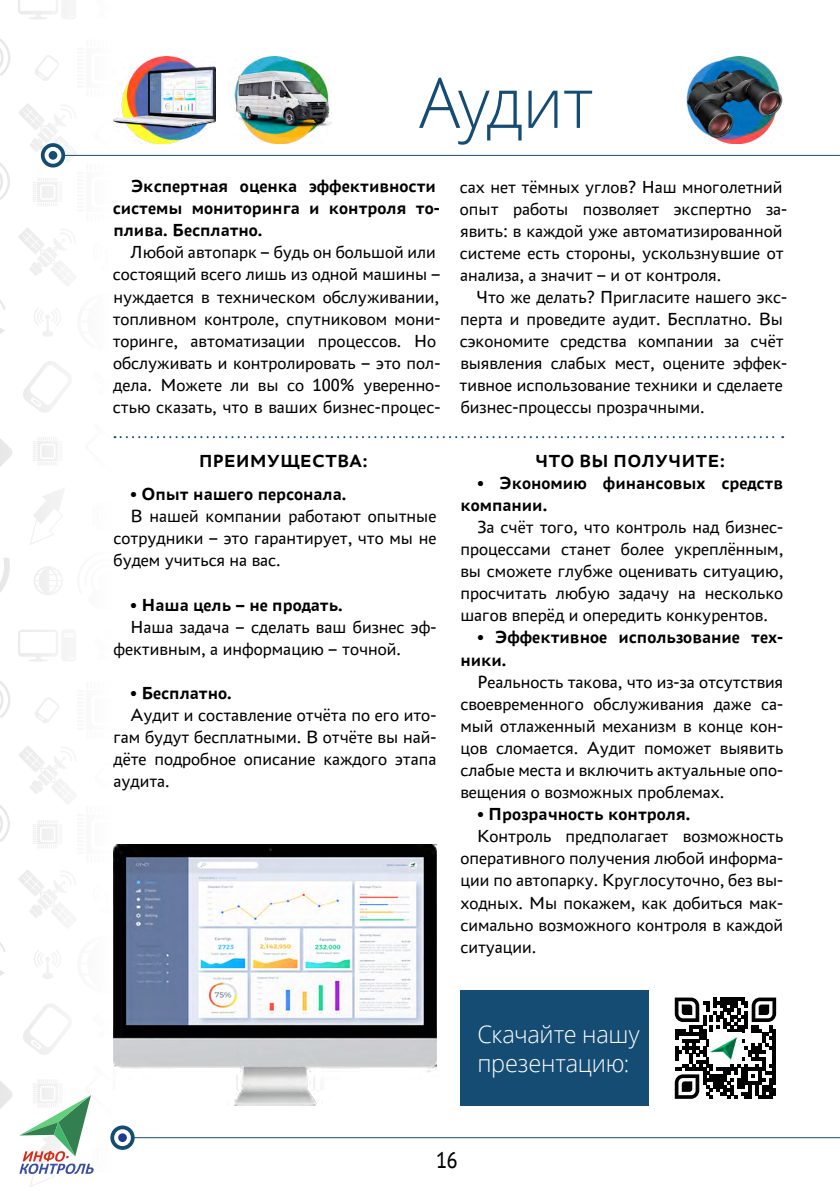
<style>
.page{position:relative;width:840px;height:1191px;background:#fff}
.page>*{position:absolute;margin:0;border:0;box-sizing:border-box;transform-origin:0 0}
.t1{font:300 70px "Open Sans";letter-spacing:-.02em;color:#144c73}
.t2{font:300 24px/28.8px "Open Sans";letter-spacing:-.01em;color:#fff}
.t3{font:24px "PT Astra Sans";color:#000;scale:.85 1}
.t4{font:18.4px/22px "PT Astra Sans";color:#000;text-align:justify}
.t5{font:700 18.4px/22px "PT Astra Sans";color:#000}
</style>
<div class="page">
<svg style="left:19px;top:1095px;width:75px;height:79px"></svg>
<img style="left:113px;top:57px;width:102px;height:86px">
<img style="left:234px;top:57px;width:97px;height:86px">
<div style="left:460px;top:990px;width:189px;height:116px;background:#144c73"></div>
<svg style="left:674px;top:997px;width:101px;height:101px"></svg>
<img style="left:709px;top:1032px;width:31px;height:32px">
<img style="left:113px;top:844px;width:323px;height:262px">
<img style="left:686px;top:57px;width:96px;height:86px">
<svg style="left:114px;top:436px;width:668px;height:2px"></svg>
<hr style="left:53px;top:155px;width:786px;height:1px;background:#144c73">
<svg style="left:41px;top:143px;width:24px;height:24px"></svg>
<div style="left:47px;top:149px;width:12px;height:13px;background:#144c73;border-radius:50%"></div>
<div style="left:45px;top:147px;width:16px;height:17px;border:4px solid #fff;border-radius:50%"></div>
<hr style="left:122px;top:1137px;width:717px;height:1px;background:#144c73">
<svg style="left:110px;top:1125px;width:25px;height:24px"></svg>
<div style="left:116px;top:1131px;width:13px;height:13px;background:#1e3c8a;border-radius:50%"></div>
<div style="left:114px;top:1129px;width:17px;height:17px;border:4px solid #fff;border-radius:50%"></div>
<h1 class="t1" style="left:419px;top:54px;width:176px">Аудит</h1>
<p class="t5" style="left:113px;top:175px;width:328px;text-indent:18px">Экспертная оценка эффективности системы мониторинга и контроля то&shy;плива. Бесплатно.</p>
<p class="t4" style="left:113px;top:241px;width:329px;text-align:left;text-indent:18px">Любой автопарк – будь он большой или состоящий всего лишь из одной машины – нуждается в техническом обслуживании, топливном контроле, спутниковом мони&shy;торинге, автоматизации процессов. Но обслуживать и контролировать – это пол&shy;дела. Можете ли вы со 100% уверенно&shy;стью сказать, что в ваших бизнес-процес-</p>
<p class="t5" style="left:198px;top:449px;width:171px">ПРЕИМУЩЕСТВА:</p>
<p class="t5" style="left:130px;top:482px;width:217px">• Опыт нашего персонала.</p>
<p class="t4" style="left:113px;top:504px;width:324px;text-indent:17px">В нашей компании работают опытные сотрудники – это гарантирует, что мы не будем учиться на вас.</p>
<p class="t5" style="left:130px;top:593px;width:214px">• Наша цель – не продать.</p>
<p class="t4" style="left:113px;top:615px;width:324px;text-indent:17px">Наша задача – сделать ваш бизнес эф&shy;фективным, а информацию – точной.</p>
<p class="t5" style="left:130px;top:681px;width:103px">• Бесплатно.</p>
<p class="t4" style="left:113px;top:703px;width:324px;text-indent:17px">Аудит и составление отчёта по его ито&shy;гам будут бесплатными. В отчёте вы най&shy;дёте подробное описание каждого этапа аудита.</p>
<p class="t4" style="left:459px;top:175px;width:329px;text-align:left">сах нет тёмных углов? Наш многолетний опыт работы позволяет экспертно за&shy;явить: в каждой уже автоматизированной системе есть стороны, ускользнувшие от анализа, а значит – и от контроля.</p>
<p class="t4" style="left:459px;top:285px;width:329px;text-align:left;text-indent:17px">Что же делать? Пригласите нашего экс&shy;перта и проведите аудит. Бесплатно. Вы сэкономите средства компании за счёт выявления слабых мест, оцените эффек&shy;тивное использование техники и сделаете бизнес-процессы прозрачными.</p>
<p class="t5" style="left:535px;top:449px;width:192px">ЧТО ВЫ ПОЛУЧИТЕ:</p>
<p class="t5" style="left:460px;top:471px;width:324px;text-indent:17px">• Экономию финансовых средств компании.</p>
<p class="t4" style="left:460px;top:515px;width:324px;text-indent:17px">За счёт того, что контроль над бизнес&shy;процессами станет более укреплённым, вы сможете глубже оценивать ситуацию, просчитать любую задачу на несколько шагов вперёд и опередить конкурентов.</p>
<p class="t5" style="left:460px;top:626px;width:323px;text-indent:17px">• Эффективное использование тех&shy;ники.</p>
<p class="t4" style="left:460px;top:670px;width:324px;text-indent:17px">Реальность такова, что из-за отсутствия своевременного обслуживания даже са&shy;мый отлаженный механизм в конце кон&shy;цов сломается. Аудит поможет выявить слабые места и включить актуальные опо&shy;вещения о возможных проблемах.</p>
<p class="t5" style="left:477px;top:802px;width:214px">• Прозрачность контроля.</p>
<p class="t4" style="left:460px;top:824px;width:324px;text-indent:17px">Контроль предполагает возможность оперативного получения любой информа&shy;ции по автопарку. Круглосуточно, без вы&shy;ходных. Мы покажем, как добиться мак&shy;симально возможного контроля в каждой ситуации.</p>
<h2 class="t2" style="left:477px;top:1019px;width:163px">Скачайте нашу презентацию:</h2>
<h2 class="t3" style="left:436px;top:1144px;width:25px">16</h2>
</div>
